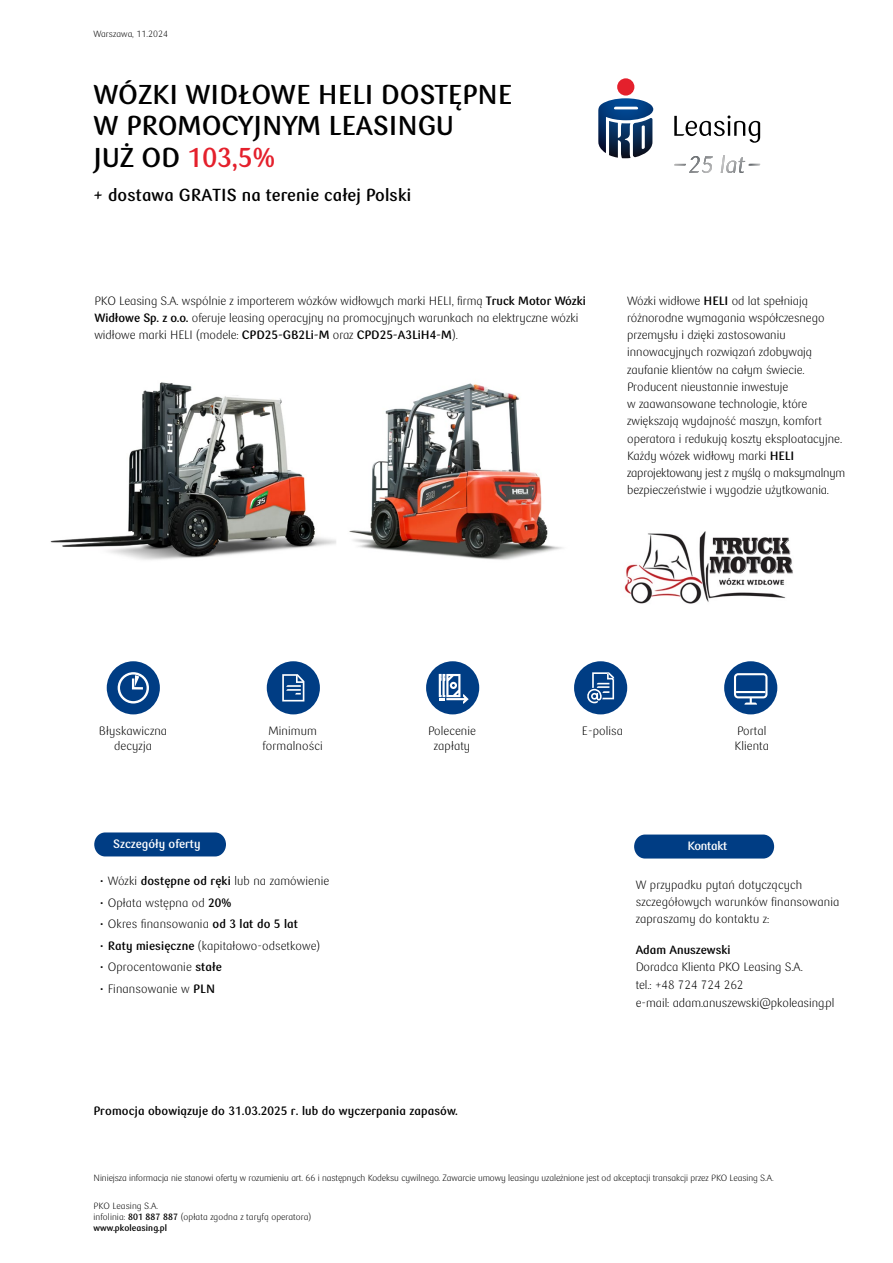
<style>
.page{position:relative;width:893px;height:1263px;background:#fff}
.page>*{position:absolute;margin:0;border:0;box-sizing:border-box;transform-origin:0 0}
.t1{font:700 27px/31.5px "PKO Bank Polski";color:#000}
.t2{font:700 17.25px "PKO Bank Polski";letter-spacing:.01em;color:#000}
.t3{font:300 12px/17.2px "PKO Bank Polski";color:#000}
.t4{font:700 12px "PKO Bank Polski";letter-spacing:.01em;color:#000}
.t5{font:700 12px "PKO Bank Polski";color:#fff}
.t6{font:700 12px "PKO Bank Polski";letter-spacing:-.02em;color:#fff}
.t7{font:300 9px/11.2px "PKO Bank Polski";letter-spacing:-.005em;color:#000}
.s1{color:#e4202c}
.s2{font-weight:700}
</style>
<div class="page">
<svg style="left:674px;top:115px;width:86px;height:28px"></svg>
<div style="left:617px;top:78px;width:17px;height:18px;background:#e4202c;border-radius:50%"></div>
<svg style="left:598px;top:98px;width:55px;height:60px"></svg>
<svg style="left:721px;top:155px;width:39px;height:18px"></svg>
<svg style="left:674px;top:156px;width:39px;height:17px"></svg>
<div style="left:94px;top:832px;width:132px;height:24px;background:#003d84;border-radius:11px"></div>
<div style="left:634px;top:834px;width:140px;height:24px;background:#003d84;border-radius:11px"></div>
<div style="left:107px;top:661px;width:53px;height:53px;background:#003d84;border-radius:50%"></div>
<svg style="left:118px;top:672px;width:31px;height:31px"></svg>
<div style="left:267px;top:661px;width:53px;height:53px;background:#003d84;border-radius:50%"></div>
<svg style="left:282px;top:674px;width:22px;height:27px"></svg>
<div style="left:426px;top:661px;width:53px;height:53px;background:#003d84;border-radius:50%"></div>
<svg style="left:439px;top:674px;width:30px;height:30px"></svg>
<div style="left:574px;top:661px;width:53px;height:53px;background:#003d84;border-radius:50%"></div>
<svg style="left:587px;top:672px;width:27px;height:31px"></svg>
<div style="left:724px;top:661px;width:53px;height:53px;background:#003d84;border-radius:50%"></div>
<svg style="left:734px;top:673px;width:33px;height:32px"></svg>
<hr style="left:736px;top:691px;width:29px;height:2px;background:#fff">
<img style="left:349px;top:383px;width:214px;height:177px">
<img style="left:50px;top:382px;width:286px;height:178px">
<img style="left:624px;top:531px;width:169px;height:73px">
<p class="t7" style="left:94px;top:28px;width:76px">Warszawa, 11.2024</p>
<h1 class="t1" style="left:94px;top:80px;width:420px">WÓZKI WIDŁOWE HELI DOSTĘPNE<br>W PROMOCYJNYM LEASINGU<br>JUŻ OD <span class="s1">103,5%</span></h1>
<h2 class="t2" style="left:94px;top:185px;width:319px">+ dostawa GRATIS na terenie całej Polski</h2>
<p class="t3" style="left:94px;top:292px;width:493px">PKO Leasing S.A. wspólnie z importerem wózków widłowych marki HELI, firmą <span class="s2">Truck Motor Wózki<br>Widłowe Sp. z o.o.</span> oferuje leasing operacyjny na promocyjnych warunkach na elektryczne wózki widłowe marki HELI (modele: <span class="s2">CPD25-GB2Li-M</span> oraz <span class="s2">CPD25-A3LiH4-M</span>).</p>
<p class="t3" style="left:627px;top:292px;width:219px">Wózki widłowe <span class="s2">HELI</span> od lat spełniają różnorodne wymagania współczesnego przemysłu i dzięki zastosowaniu innowacyjnych rozwiązań zdobywają zaufanie klientów na całym świecie.<br>Producent nieustannie inwestuje<br>w zaawansowane technologie, które zwiększają wydajność maszyn, komfort operatora i redukują koszty eksploatacyjne.<br>Każdy wózek widłowy marki <span class="s2">HELI </span>zaprojektowany jest z myślą o maksymalnym bezpieczeństwie i wygodzie użytkowania.</p>
<p class="t3" style="left:99px;top:724px;width:70px;line-height:14.7px;text-align:center">Błyskawiczna decyzja</p>
<p class="t3" style="left:263px;top:724px;width:62px;line-height:14.7px;text-align:center">Minimum formalności</p>
<p class="t3" style="left:428px;top:724px;width:49px;line-height:14.7px;text-align:center">Polecenie zapłaty</p>
<p class="t3" style="left:582px;top:723px;width:43px">E-polisa</p>
<p class="t3" style="left:735px;top:724px;width:36px;line-height:14.7px">Portal<br>Klienta</p>
<p class="t5" style="left:113px;top:837px;width:89px">Szczegóły oferty</p>
<p class="t6" style="left:687px;top:839px;width:42px">Kontakt</p>
<p class="t3" style="left:99px;top:873px;width:232px">• Wózki <span class="s2">dostępne od ręki</span> lub na zamówienie</p>
<p class="t3" style="left:99px;top:894px;width:134px">• Opłata wstępna od <span class="s2">20%</span></p>
<p class="t3" style="left:99px;top:916px;width:200px">• Okres finansowania <span class="s2">od 3 lat do 5 lat</span></p>
<p class="t3" style="left:99px;top:937px;width:223px">• <span class="s2">Raty miesięczne</span> (kapitałowo-odsetkowe)</p>
<p class="t3" style="left:99px;top:959px;width:124px">• Oprocentowanie <span class="s2">stałe</span></p>
<p class="t3" style="left:99px;top:980px;width:118px">• Finansowanie w <span class="s2">PLN</span></p>
<p class="t4" style="left:94px;top:1104px;width:366px">Promocja obowiązuje do 31.03.2025 r. lub do wyczerpania zapasów.</p>
<p class="t3" style="left:636px;top:876px;width:205px">W przypadku pytań dotyczących szczegółowych warunków finansowania zapraszamy do kontaktu z:</p>
<p class="t4" style="left:636px;top:943px;width:96px">Adam Anuszewski</p>
<p class="t3" style="left:636px;top:959px;width:200px;line-height:17.7px">Doradca Klienta PKO Leasing S.A.<br>tel.: +48 724 724 262<br>e-mail: adam.anuszewski@pkoleasing.pl</p>
<p class="t7" style="left:94px;top:1172px;width:682px">Niniejsza informacja nie stanowi oferty w rozumieniu art. 66 i następnych Kodeksu cywilnego. Zawarcie umowy leasingu uzależnione jest od akceptacji transakcji przez PKO Leasing S.A.</p>
<p class="t7" style="left:94px;top:1200px;width:219px">PKO Leasing S.A.<br>infolinia: <span class="s2">801 887 887</span> (opłata zgodna z taryfą operatora) <span class="s2">www.pkoleasing.pl</span></p>
</div>
